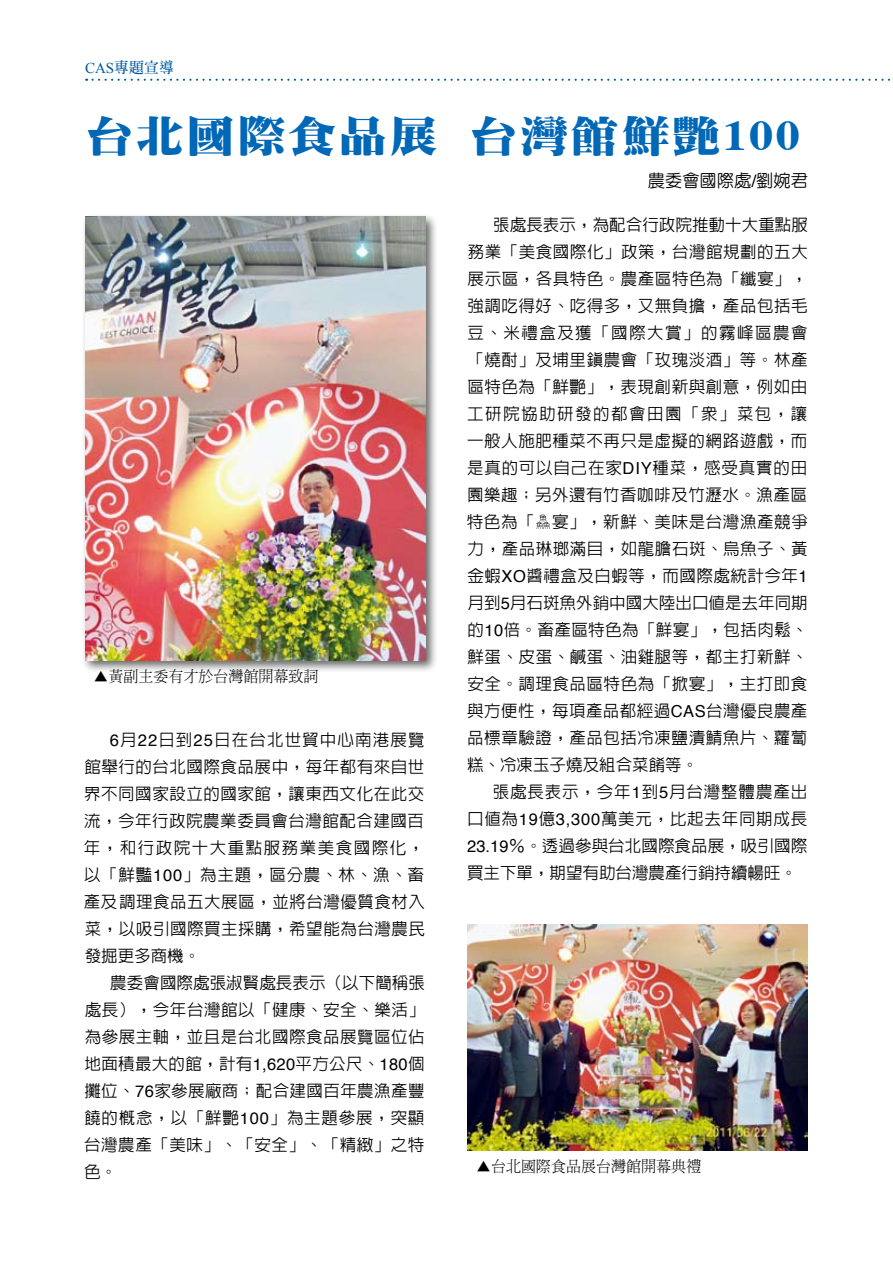
<style>
.page{position:relative;width:893px;height:1263px;background:#fff}
.page>*{position:absolute;margin:0;border:0;box-sizing:border-box;transform-origin:0 0}
.t1{font:900 42px "Inn Ming";letter-spacing:.05em;color:#0068b7;scale:1.15 1}
.t2{font:500 17.25px "Yen Round";color:#000}
.t3{font:500 16.5px/27px "Lin Gothic";letter-spacing:.03em;color:#000;text-align:justify}
.t4{font:300 15px "Inn Ming";color:#000}
.t5{font:700 15px "Inn Ming";color:#005aa0}
.s1{font-family:"Times New Roman";font-weight:400}
.s2{font-family:"Times";font-weight:700}
.s3{font-family:"Helvetica";font-weight:400}
</style>
<div class="page">
<svg style="left:536px;top:514px;width:14px;height:15px"></svg>
<div style="left:81px;top:213px;width:363px;height:466px;background:#000;opacity:.6"></div>
<img style="left:85px;top:217px;width:340px;height:444px">
<img style="left:468px;top:924px;width:339px;height:227px">
<svg style="left:86px;top:79px;width:805px;height:2px"></svg>
<p class="t5" style="left:85px;top:59px;width:91px"><span class="s1">CAS</span>專題宣導</p>
<h1 class="t1" style="left:85px;top:115px;width:623px">台北國際食品展 台灣館鮮艷<span class="s2">100</span></h1>
<p class="t2" style="left:648px;top:172px;width:162px">農委會國際處<span class="s3">/</span>劉婉君</p>
<p class="t3" style="left:467px;top:212px;width:343px;text-indent:26px">張處長表示，為配合行政院推動十大重點服務業「美食國際化」政策，台灣館規劃的五大展示區，各具特色。農產區特色為「纖宴」，強調吃得好、吃得多，又無負擔，產品包括毛豆、米禮盒及獲「國際大賞」的霧峰區農會「燒酎」及埔里鎮農會「玫瑰淡酒」等。林產區特色為「鮮艷」，表現創新與創意，例如由工研院協助研發的都會田園「眾」菜包，讓一般人施肥種菜不再只是虛擬的網路遊戲，而是真的可以自己在家<span class="s3">DIY</span>種菜，感受真實的田園樂趣；另外還有竹香咖啡及竹瀝水。漁產區特色為「 宴」，新鮮、美味是台灣漁產競爭力，產品琳瑯滿目，如龍膽石斑、烏魚子、黃金蝦<span class="s3">XO</span>醬禮盒及白蝦等，而國際處統計今年<span class="s3">1</span>月到<span class="s3">5</span>月石斑魚外銷中國大陸出口值是去年同期的<span class="s3">10</span>倍。畜產區特色為「鮮宴」，包括肉鬆、鮮蛋、皮蛋、鹹蛋、油雞腿等，都主打新鮮、安全。調理食品區特色為「掀宴」，主打即食與方便性，每項產品都經過<span class="s3">CAS</span>台灣優良農產品標章驗證，產品包括冷凍鹽漬鯖魚片、蘿蔔糕、冷凍玉子燒及組合菜餚等。</p>
<p class="t3" style="left:467px;top:778px;width:342px;text-indent:26px">張處長表示，今年<span class="s3">1</span>到<span class="s3">5</span>月台灣整體農產出口值為<span class="s3">19</span>億<span class="s3">3,300</span>萬美元，比起去年同期成長<span class="s3">23.19</span>％。透過參與台北國際食品展，吸引國際買主下單，期望有助台灣農產行銷持續暢旺。</p>
<p class="t4" style="left:94px;top:669px;width:226px">▲黃副主委有才於台灣館開幕致詞</p>
<p class="t3" style="left:84px;top:726px;width:343px;text-indent:26px"><span class="s3">6</span>月<span class="s3">22</span>日到<span class="s3">25</span>日在台北世貿中心南港展覽館舉行的台北國際食品展中，每年都有來自世界不同國家設立的國家館，讓東西文化在此交流，今年行政院農業委員會台灣館配合建國百年，和行政院十大重點服務業美食國際化，以「鮮豔<span class="s3">100</span>」為主題，區分農、林、漁、畜產及調理食品五大展區，並將台灣優質食材入菜，以吸引國際買主採購，希望能為台灣農民發掘更多商機。</p>
<p class="t3" style="left:84px;top:969px;width:342px;text-indent:26px">農委會國際處張淑賢處長表示（以下簡稱張處長），今年台灣館以「健康、安全、樂活」為參展主軸，並且是台北國際食品展覽區位佔地面積最大的館，計有<span class="s3">1,620</span>平方公尺、<span class="s3">180</span>個攤位、<span class="s3">76</span>家參展廠商；配合建國百年農漁產豐饒的概念，以「鮮艷<span class="s3">100</span>」為主題參展，突顯台灣農產「美味」、「安全」、「精緻」之特色。</p>
<p class="t4" style="left:476px;top:1159px;width:226px">▲台北國際食品展台灣館開幕典禮</p>
</div>
